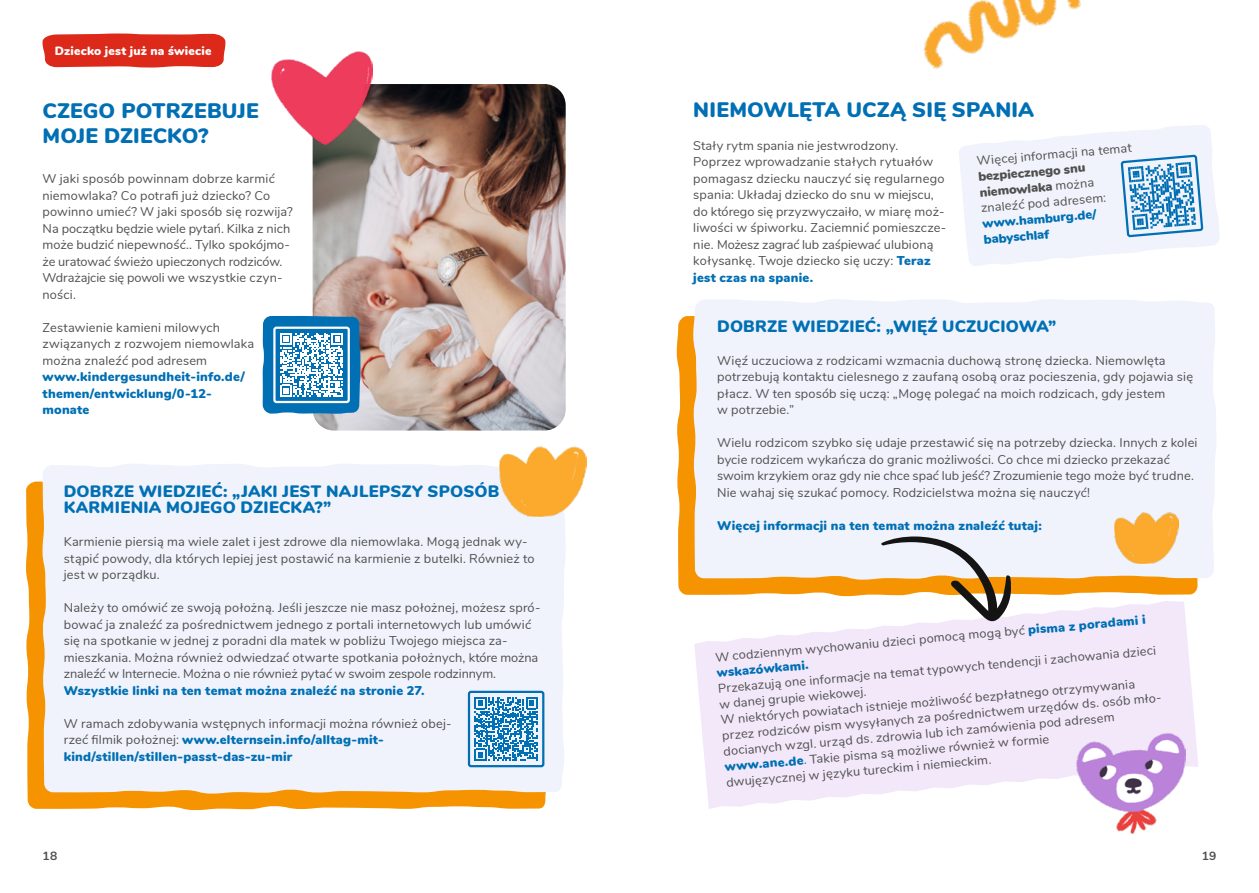
<style>
.page{position:relative;width:1259px;height:893px;background:#fff}
.page>*{position:absolute;margin:0;border:0;box-sizing:border-box;transform-origin:0 0}
.t1{font:900 21px/25.5px "Nunito";letter-spacing:.01em;color:#006fb4}
.t2{font:900 16.5px/16.5px "Nunito";letter-spacing:.015em;color:#006fb4}
.t3{font:12.75px/16.5px "Nunito";letter-spacing:.01em;color:#50504f}
.t4{font:900 12.75px/16.5px "Nunito";letter-spacing:.02em;color:#006fb4}
.t5{font:900 12.75px/15.8px "Nunito";color:#50504f}
.t6{font:900 12px "Nunito";letter-spacing:.02em;color:#fff}
.t7{font:700 12px "Nunito";color:#50504f}
.s1{font-weight:900;color:#006fb4}
.s2{font-weight:400}
</style>
<div class="page">
<img style="left:313px;top:84px;width:253px;height:347px">
<svg style="left:677px;top:316px;width:521px;height:280px;background:#f6a121"></svg>
<div style="left:693px;top:299px;width:523px;height:281px;background:#f0f3fc"></div>
<svg style="left:26px;top:481px;width:520px;height:329px;background:#f69f1d"></svg>
<div style="left:43px;top:464px;width:523px;height:330px;background:#f0f3fc"></div>
<svg style="left:694px;top:601px;width:504px;height:208px;fill:#f2e8fa"></svg>
<svg style="left:880px;top:536px;width:131px;height:89px"></svg>
<img style="left:272px;top:51px;width:100px;height:93px">
<img style="left:499px;top:446px;width:87px;height:70px">
<img style="left:1114px;top:513px;width:64px;height:51px">
<img style="left:1076px;top:733px;width:109px;height:101px">
<img style="left:923px;top:0;width:158px;height:70px">
<svg style="left:263px;top:316px;width:97px;height:98px"></svg>
<div style="left:273px;top:327px;width:77px;height:76px;border:2px solid #fff;border-radius:2px"></div>
<svg style="left:474px;top:697px;width:63px;height:63px"></svg>
<div style="left:468px;top:691px;width:76px;height:76px;border:2px solid #006fb4;border-radius:2px"></div>
<svg style="left:959px;top:125px;width:260px;height:141px"></svg>
<svg style="left:43px;top:34px;width:182px;height:34px;background:#de3628"></svg>
<p class="t6" style="left:55px;top:42px;width:158px">Dziecko jest już na świecie</p>
<h1 class="t1" style="left:43px;top:97px;width:218px">CZEGO POTRZEBUJE<br>MOJE DZIECKO?</h1>
<h1 class="t1" style="left:693px;top:96px;width:342px">NIEMOWLĘTA UCZĄ SIĘ SPANIA</h1>
<p class="t3" style="left:693px;top:137px;width:254px">Stały rytm spania nie jestwrodzony.<br>Poprzez wprowadzanie stałych rytuałów pomagasz dziecku nauczyć się regularnego spania: Układaj dziecko do snu w miejscu, do którego się przyzwyczaiło, w miarę moż&shy;liwości w śpiworku. Zaciemnić pomieszcze&shy;nie. Możesz zagrać lub zaśpiewać ulubioną kołysankę. Twoje dziecko się uczy: <span class="s1">Teraz jest czas na spanie.</span></p>
<p class="t3" style="left:976px;top:152px;width:157px;rotate:-5deg">Więcej informacji na temat</p>
<p class="t5" style="left:977px;top:168px;width:127px;rotate:-5deg">bezpiecznego snu niemowlaka <span class="s2">można znaleźć pod adresem:</span></p>
<p class="t3" style="left:43px;top:170px;width:252px">W jaki sposób powinnam dobrze karmić niemowlaka? Co potrafi już dziecko? Co powinno umieć? W jaki sposób się rozwija?<br>Na początku będzie wiele pytań. Kilka z nich może budzić niepewność.. Tylko spokójmo&shy;że uratować świeżo upieczonych rodziców.<br>Wdrażajcie się powoli we wszystkie czyn&shy;ności.</p>
<p class="t3" style="left:43px;top:318px;width:213px">Zestawienie kamieni milowych związanych z rozwojem niemowlaka można znaleźć pod adresem</p>
<p class="t4" style="left:43px;top:368px;width:204px">www.kindergesundheit-info.de/ themen/entwicklung/0-12- monate</p>
<p class="t4" style="left:981px;top:215px;width:116px;line-height:15.8px;rotate:-5deg">www.hamburg.de/ babyschlaf</p>
<p class="t2" style="left:717px;top:317px;width:340px">DOBRZE WIEDZIEĆ: „WIĘŹ UCZUCIOWA”</p>
<p class="t3" style="left:717px;top:351px;width:477px">Więź uczuciowa z rodzicami wzmacnia duchową stronę dziecka. Niemowlęta potrzebują kontaktu cielesnego z zaufaną osobą oraz pocieszenia, gdy pojawia się płacz. W ten sposób się uczą: „Mogę polegać na moich rodzicach, gdy jestem<br>w potrzebie.”</p>
<p class="t3" style="left:717px;top:434px;width:482px">Wielu rodzicom szybko się udaje przestawić się na potrzeby dziecka. Innych z kolei bycie rodzicem wykańcza do granic możliwości. Co chce mi dziecko przekazać swoim krzykiem oraz gdy nie chce spać lub jeść? Zrozumienie tego może być trudne.<br>Nie wahaj się szukać pomocy. Rodzicielstwa można się nauczyć!</p>
<p class="t4" style="left:717px;top:516px;width:326px">Więcej informacji na ten temat można znaleźć tutaj:</p>
<p class="t2" style="left:64px;top:482px;width:437px">DOBRZE WIEDZIEĆ: „JAKI JEST NAJLEPSZY SPOSÓB<br>KARMIENIA MOJEGO DZIECKA?”</p>
<p class="t3" style="left:64px;top:533px;width:472px">Karmienie piersią ma wiele zalet i jest zdrowe dla niemowlaka. Mogą jednak wy&shy;stąpić powody, dla których lepiej jest postawić na karmienie z butelki. Również to jest w porządku.</p>
<p class="t3" style="left:64px;top:599px;width:478px">Należy to omówić ze swoją położną. Jeśli jeszcze nie masz położnej, możesz spró&shy;bować ja znaleźć za pośrednictwem jednego z portali internetowych lub umówić się na spotkanie w jednej z poradni dla matek w pobliżu Twojego miejsca za&shy;mieszkania. Można również odwiedzać otwarte spotkania położnych, które można znaleźć w Internecie. Można o nie również pytać w swoim zespole rodzinnym.</p>
<p class="t4" style="left:64px;top:681px;width:362px">Wszystkie linki na ten temat można znaleźć na stronie 27.</p>
<p class="t3" style="left:64px;top:714px;width:389px">W ramach zdobywania wstępnych informacji można również obej&shy;rzeć filmik położnej: <span class="s1">www.elternsein.info/alltag-mit&shy;kind/stillen/stillen-passt-das-zu-mir</span></p>
<p class="t3" style="left:714px;top:649px;width:433px;line-height:15.8px;rotate:-5deg">W codziennym wychowaniu dzieci pomocą mogą być <span class="s1">pisma z poradami i wskazówkami.</span></p>
<p class="t3" style="left:717px;top:680px;width:443px;line-height:15.8px;rotate:-5deg">Przekazują one informacje na temat typowych tendencji i zachowania dzieci w danej grupie wiekowej.<br>W niektórych powiatach istnieje możliwość bezpłatnego otrzymywania przez rodziców pism wysyłanych za pośrednictwem urzędów ds. osób mło&shy;docianych wzgl. urząd ds. zdrowia lub ich zamówienia pod adresem <span class="s1">www.ane.de</span>. Takie pisma są możliwe również w formie<br>dwujęzycznej w języku tureckim i niemieckim.</p>
<p class="t7" style="left:43px;top:847px;width:16px">18</p>
<p class="t7" style="left:1201px;top:847px;width:16px">19</p>
</div>
